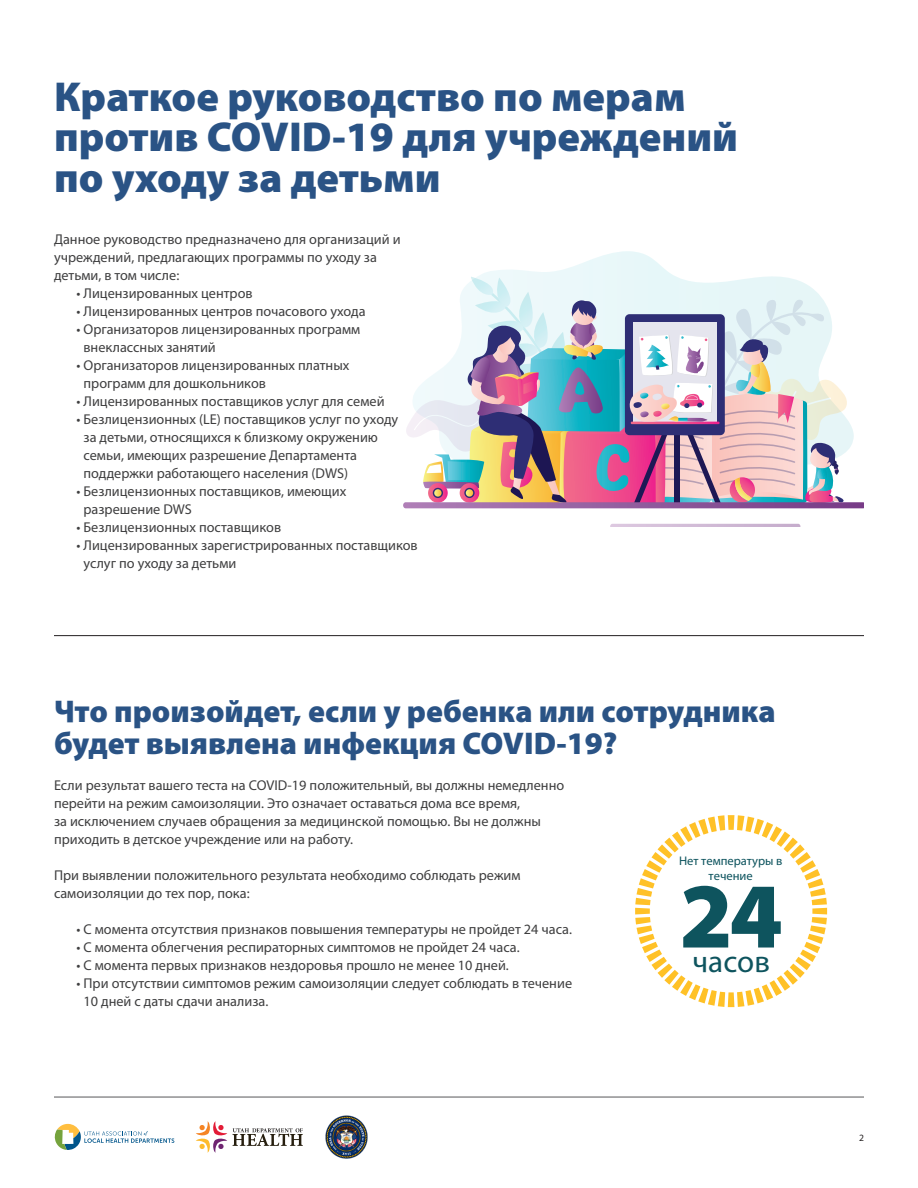
<style>
.page{position:relative;width:918px;height:1188px;background:#fff}
.page>*{position:absolute;margin:0;border:0;box-sizing:border-box;transform-origin:0 0}
.t1{font:900 93.45px "Myriad Pro";color:#0e545e}
.t2{font:900 42px/40.5px "Myriad Pro";color:#2a5385}
.t3{font:900 31.5px/31.5px "Myriad Pro";color:#2a5385}
.t4{font:31.2px "Myriad Pro";color:#0e545e}
.t5{font:14.25px/18px "Myriad Pro";color:#3e3e3f}
.t6{font:13.5px "Myriad Arabic";color:#231f20}
.t7{font:12.6px/15px "Myriad Pro";color:#0e545e;text-align:center}
</style>
<div class="page">
<img style="left:325px;top:1115px;width:43px;height:44px">
<svg style="left:54px;top:1124px;width:120px;height:26px"></svg>
<svg style="left:196px;top:1121px;width:107px;height:32px"></svg>
<hr style="left:54px;top:1097px;width:810px;height:1px;background:#57585a">
<hr style="left:54px;top:635px;width:810px;height:1px;background:#231f20">
<svg style="left:635px;top:815px;width:192px;height:192px"></svg>
<svg style="left:479px;top:251px;width:195px;height:25px"></svg>
<svg style="left:610px;top:524px;width:190px;height:3px"></svg>
<svg style="left:403px;top:276px;width:461px;height:233px"></svg>
<p class="t2" style="left:54px;top:77px;width:686px">Краткое руководство по мерам против COVID-19 для учреждений по уходу за детьми</p>
<p class="t5" style="left:54px;top:230px;width:348px">Данное руководство предназначено для организаций и учреждений, предлагающих программы по уходу за детьми, в том числе:</p>
<p class="t5" style="left:77px;top:284px;width:178px">• Лицензированных центров</p>
<p class="t5" style="left:77px;top:302px;width:291px">• Лицензированных центров почасового ухода</p>
<p class="t5" style="left:84px;top:320px;width:278px;text-indent:-7px">• Организаторов лицензированных программ внеклассных занятий</p>
<p class="t5" style="left:84px;top:356px;width:267px;text-indent:-7px">• Организаторов лицензированных платных программ для дошкольников</p>
<p class="t5" style="left:77px;top:392px;width:310px">• Лицензированных поставщиков услуг для семей</p>
<p class="t5" style="left:84px;top:410px;width:316px;text-indent:-7px">• Безлицензионных (LE) поставщиков услуг по уходу за детьми, относящихся к близкому окружению семьи, имеющих разрешение Департамента поддержки работающего населения (DWS)</p>
<p class="t5" style="left:84px;top:482px;width:264px;text-indent:-7px">• Безлицензионных поставщиков, имеющих разрешение DWS</p>
<p class="t5" style="left:77px;top:518px;width:206px">• Безлицензионных поставщиков</p>
<p class="t5" style="left:84px;top:536px;width:336px;text-indent:-7px">• Лицензированных зарегистрированных поставщиков услуг по уходу за детьми</p>
<p class="t3" style="left:54px;top:696px;width:723px">Что произойдет, если у ребенка или сотрудника будет выявлена инфекция COVID-19?</p>
<p class="t5" style="left:54px;top:776px;width:512px">Если результат вашего теста на COVID-19 положительный, вы должны немедленно перейти на режим самоизоляции. Это означает оставаться дома все время,<br>за исключением случаев обращения за медицинской помощью. Вы не должны приходить в детское учреждение или на работу.</p>
<p class="t5" style="left:54px;top:866px;width:468px">При выявлении положительного результата необходимо соблюдать режим самоизоляции до тех пор, пока:</p>
<p class="t5" style="left:77px;top:920px;width:497px">• С момента отсутствия признаков повышения температуры не пройдет 24 часа.</p>
<p class="t5" style="left:77px;top:938px;width:445px">• С момента облегчения респираторных симптомов не пройдет 24 часа.</p>
<p class="t5" style="left:77px;top:956px;width:434px">• С момента первых признаков нездоровья прошло не менее 10 дней.</p>
<p class="t5" style="left:84px;top:974px;width:490px;text-indent:-7px">• При отсутствии симптомов режим самоизоляции следует соблюдать в течение<br>10 дней с даты сдачи анализа.</p>
<p class="t7" style="left:679px;top:854px;width:105px">Нет температуры в течение</p>
<p class="t1" style="left:679px;top:863px;width:105px">24</p>
<p class="t4" style="left:692px;top:944px;width:79px">часов</p>
<p class="t6" style="left:859px;top:1129px;width:6px">2</p>
</div>
